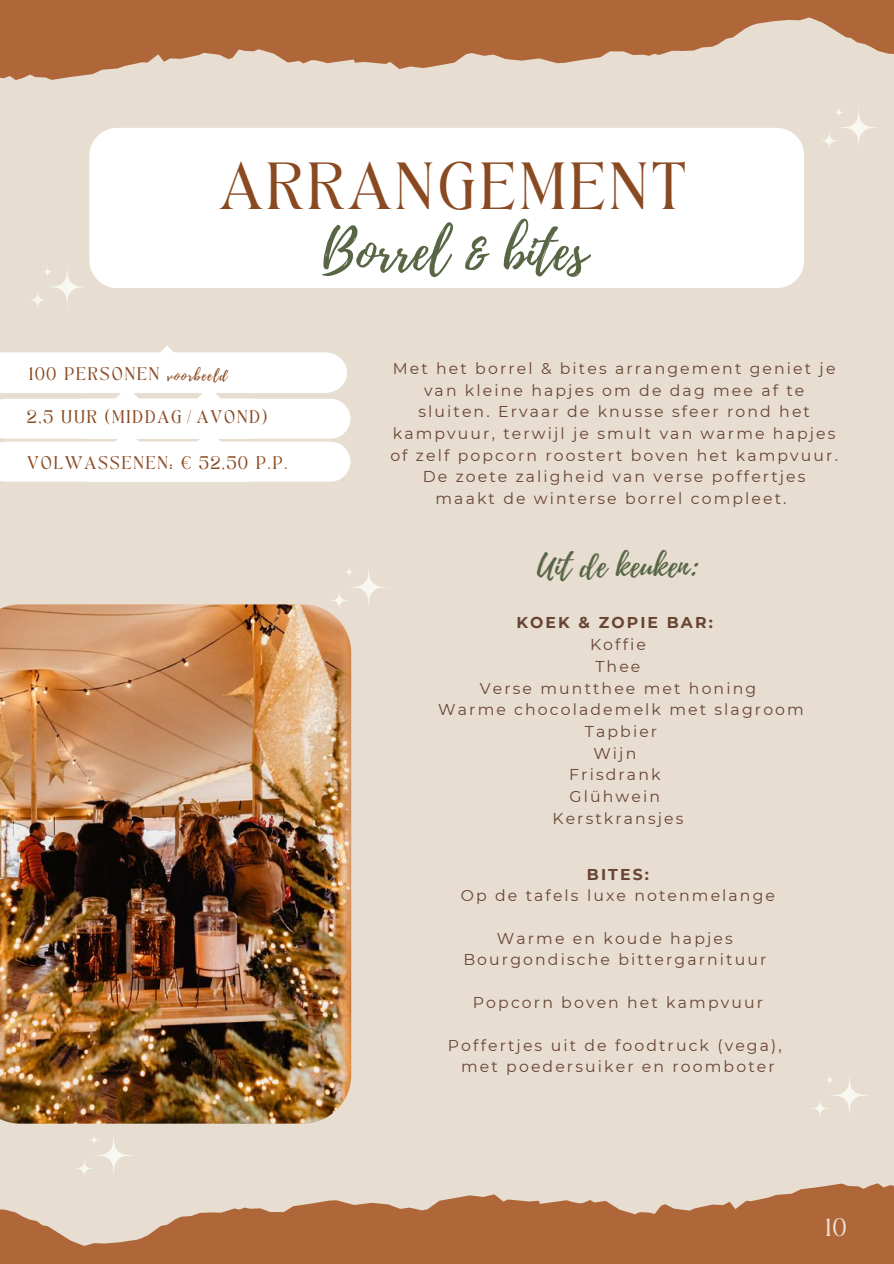
<style>
.page{position:relative;width:894px;height:1264px;background:#fff}
.page>*{position:absolute;margin:0;border:0;box-sizing:border-box;transform-origin:0 0}
.t1{font:53.1px "Playlist Script";color:#586646}
.t2{font:46.5px "TAN Angleton";letter-spacing:.035em;color:#8a4a21}
.t3{font:32.1px "Playlist Script";color:#586646}
.t4{font:17.7px "TAN Angleton";color:#fff}
.t5{font:15.75px/21.8px "Montserrat";letter-spacing:.135em;color:#684433;text-align:center}
.t6{font:700 15.75px "Montserrat";letter-spacing:.135em;color:#684433}
.t7{font:12.75px "TAN Angleton";letter-spacing:.095em;color:#8a4a21}
.s1{font-family:"Playlist Script";font-size:14.25px}
</style>
<div class="page">
<div style="left:0;top:0;width:893px;height:1263px;background:#e7ddd0"></div>
<div style="left:89px;top:128px;width:715px;height:160px;background:#fff;border-radius:28px"></div>
<svg style="left:0;top:1183px;width:893px;height:80px;fill:#af6739"></svg>
<svg style="left:0;top:0;width:893px;height:80px;fill:#af6739"></svg>
<svg style="left:821px;top:109px;width:57px;height:40px"></svg>
<svg style="left:331px;top:568px;width:57px;height:38px"></svg>
<svg style="left:812px;top:1076px;width:56px;height:39px"></svg>
<svg style="left:30px;top:261px;width:63px;height:47px"></svg>
<img style="left:0;top:604px;width:351px;height:519px">
<svg style="left:0;top:346px;width:350px;height:135px;background:#fcfbf9"></svg>
<svg style="left:76px;top:1136px;width:57px;height:41px"></svg>
<h2 class="t2" style="left:218px;top:161px;width:470px">ARRANGEMENT</h2>
<p class="t7" style="left:29px;top:367px;width:200px">100 PERSONEN <span class="s1">voorbeeld</span></p>
<p class="t7" style="left:27px;top:410px;width:242px">2,5 UUR (MIDDAG/AVOND)</p>
<p class="t7" style="left:27px;top:455px;width:262px">VOLWASSENEN: € 52,50 P.P.</p>
<h1 class="t1" style="left:322px;top:213px;width:266px">Borrel &amp; bites</h1>
<p class="t5" style="left:390px;top:357px;width:449px">Met het borrel &amp; bites arrangement geniet je van kleine hapjes om de dag mee af te sluiten. Ervaar de knusse sfeer rond het kampvuur, terwijl je smult van warme hapjes of zelf popcorn roostert boven het kampvuur.<br>De zoete zaligheid van verse poffertjes<br>maakt de winterse borrel compleet.</p>
<h3 class="t3" style="left:537px;top:543px;width:163px">Uit de keuken:</h3>
<p class="t6" style="left:516px;top:613px;width:198px">KOEK &amp; ZOPIE BAR:</p>
<p class="t5" style="left:590px;top:633px;width:57px">Koffie</p>
<p class="t5" style="left:595px;top:655px;width:46px">Thee</p>
<p class="t5" style="left:479px;top:677px;width:278px">Verse muntthee met honing</p>
<p class="t5" style="left:438px;top:698px;width:367px">Warme chocolademelk met slagroom</p>
<p class="t5" style="left:584px;top:720px;width:74px">Tapbier</p>
<p class="t5" style="left:593px;top:742px;width:44px">Wijn</p>
<p class="t5" style="left:569px;top:764px;width:93px">Frisdrank</p>
<p class="t5" style="left:569px;top:785px;width:92px">Glühwein</p>
<p class="t5" style="left:552px;top:807px;width:133px">Kerstkransjes</p>
<p class="t6" style="left:586px;top:864px;width:64px">BITES:</p>
<p class="t5" style="left:461px;top:884px;width:315px">Op de tafels luxe notenmelange</p>
<p class="t5" style="left:463px;top:927px;width:304px;line-height:21.3px">Warme en koude hapjes<br>Bourgondische bittergarnituur</p>
<p class="t5" style="left:473px;top:991px;width:291px">Popcorn boven het kampvuur</p>
<p class="t5" style="left:448px;top:1034px;width:335px">Poffertjes uit de foodtruck (vega), met poedersuiker en roomboter</p>
<p class="t4" style="left:825px;top:1218px;width:22px">10</p>
</div>
